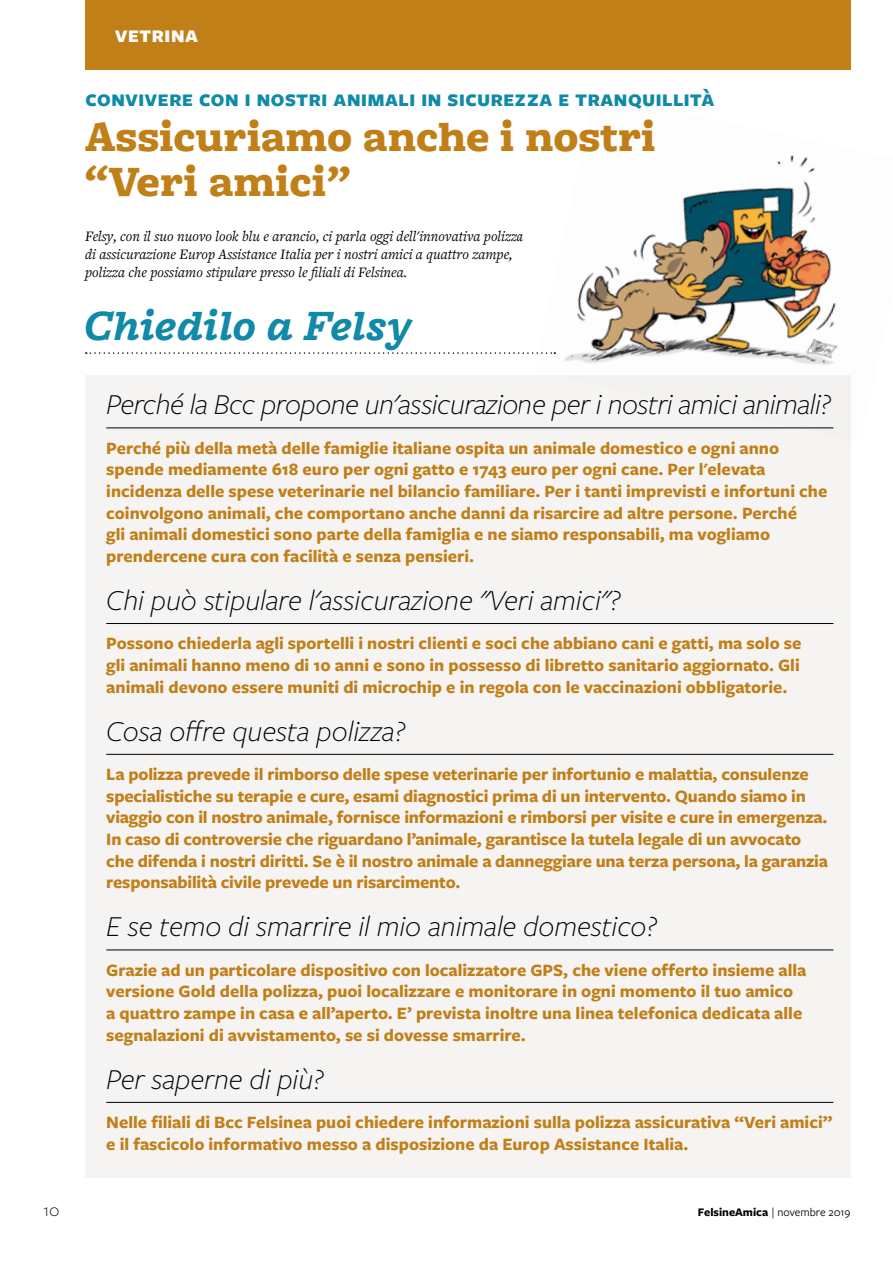
<style>
.page{position:relative;width:893px;height:1263px;background:#fff}
.page>*{position:absolute;margin:0;border:0;box-sizing:border-box;transform-origin:0 0}
.t1{font:900 45px/45px "Freight Macro Pro";color:#c17f18}
.t2{font:italic 700 45px "Freight Macro Pro";color:#108aa8}
.t3{font:italic 300 30px "Freight Sans Pro";color:#000}
.t4{font:700 24px "Freight Sans Pro";color:#108aa8}
.t5{font:700 24px "Freight Sans Pro";color:#fff}
.t6{font:700 18px/21.6px "Freight Sans Pro";color:#c17f18}
.t7{font:300 18px "Freight Sans Pro";color:#000}
.t8{font:italic 15px/18px "Freight Text Pro";color:#000}
.t9{font:12px "Freight Sans Pro";color:#000}
.s1{font-weight:700}
</style>
<div class="page">
<div style="left:85px;top:0;width:765px;height:70px;background:#c17f18"></div>
<div style="left:85px;top:376px;width:765px;height:802px;background:#f5f4f3"></div>
<svg style="left:86px;top:352px;width:448px;height:2px"></svg>
<hr style="left:106px;top:427px;width:727px;height:1px;background:#000">
<hr style="left:106px;top:623px;width:727px;height:1px;background:#000">
<hr style="left:106px;top:754px;width:727px;height:1px;background:#000">
<hr style="left:106px;top:949px;width:727px;height:1px;background:#000">
<hr style="left:106px;top:1102px;width:727px;height:1px;background:#000">
<img style="left:534px;top:155px;width:317px;height:287px">
<h3 class="t5" style="left:115px;top:17px;width:13px">vetrina</h3>
<h3 class="t4" style="left:85px;top:81px;width:25px">Convivere</h3>
<h3 class="t4" style="left:199px;top:81px;width:14px">con</h3>
<h3 class="t4" style="left:244px;top:81px;width:25px">i nostri</h3>
<h3 class="t4" style="left:333px;top:81px;width:13px">animali</h3>
<h3 class="t4" style="left:421px;top:81px;width:39px">in sicurezza</h3>
<h3 class="t4" style="left:558px;top:81px;width:30px">e tranquillit</h3>
<h3 class="t4" style="left:701px;top:81px;width:15px">à</h3>
<h1 class="t1" style="left:85px;top:112px;width:572px">Assicuriamo anche i nostri “Veri amici”</h1>
<p class="t8" style="left:85px;top:226px;width:440px">Felsy, con il suo nuovo look blu e arancio, ci parla oggi dell'innovativa polizza di assicurazione Europ Assistance Italia per i nostri amici a quattro zampe, polizza che possiamo stipulare presso le filiali di Felsinea.</p>
<h1 class="t2" style="left:85px;top:293px;width:330px">Chiedilo a Felsy</h1>
<h2 class="t3" style="left:106px;top:385px;width:726px">Perché la Bcc propone un'assicurazione per i nostri amici animali?</h2>
<p class="t6" style="left:106px;top:436px;width:723px">Perché più della metà delle famiglie italiane ospita un animale domestico e ogni anno spende mediamente 618 euro per ogni gatto e 1743 euro per ogni cane. Per l'elevata incidenza delle spese veterinarie nel bilancio familiare. Per i tanti imprevisti e infortuni che coinvolgono animali, che comportano anche danni da risarcire ad altre persone. Perché<br>gli animali domestici sono parte della famiglia e ne siamo responsabili, ma vogliamo prendercene cura con facilità e senza pensieri.</p>
<h2 class="t3" style="left:106px;top:580px;width:515px">Chi può stipulare l'assicurazione "Veri amici"?</h2>
<p class="t6" style="left:106px;top:632px;width:697px;text-align:justify">Possono chiederla agli sportelli i nostri clienti e soci che abbiano cani e gatti, ma solo se gli animali hanno meno di 10 anni e sono in possesso di libretto sanitario aggiornato. Gli animali devono essere muniti di microchip e in regola con le vaccinazioni obbligatorie.</p>
<h2 class="t3" style="left:106px;top:711px;width:300px">Cosa offre questa polizza?</h2>
<p class="t6" style="left:106px;top:763px;width:723px">La polizza prevede il rimborso delle spese veterinarie per infortunio e malattia, consulenze specialistiche su terapie e cure, esami diagnostici prima di un intervento. Quando siamo in viaggio con il nostro animale, fornisce informazioni e rimborsi per visite e cure in emergenza.<br>In caso di controversie che riguardano l’animale, garantisce la tutela legale di un avvocato che difenda i nostri diritti. Se è il nostro animale a danneggiare una terza persona, la garanzia responsabilità civile prevede un risarcimento.</p>
<h2 class="t3" style="left:106px;top:907px;width:552px">E se temo di smarrire il mio animale domestico?</h2>
<p class="t6" style="left:106px;top:958px;width:702px">Grazie ad un particolare dispositivo con localizzatore GPS, che viene offerto insieme alla versione Gold della polizza, puoi localizzare e monitorare in ogni momento il tuo amico a quattro zampe in casa e all’aperto. E’ prevista inoltre una linea telefonica dedicata alle segnalazioni di avvistamento, se si dovesse smarrire.</p>
<h2 class="t3" style="left:106px;top:1059px;width:219px">Per saperne di più?</h2>
<p class="t6" style="left:106px;top:1111px;width:728px">Nelle filiali di Bcc Felsinea puoi chiedere informazioni sulla polizza assicurativa “Veri amici” e il fascicolo informativo messo a disposizione da Europ Assistance Italia.</p>
<p class="t7" style="left:44px;top:1198px;width:17px">10</p>
<p class="t9" style="left:698px;top:1204px;width:154px"><span class="s1">FelsineAmica</span> | novembre 2019</p>
</div>
